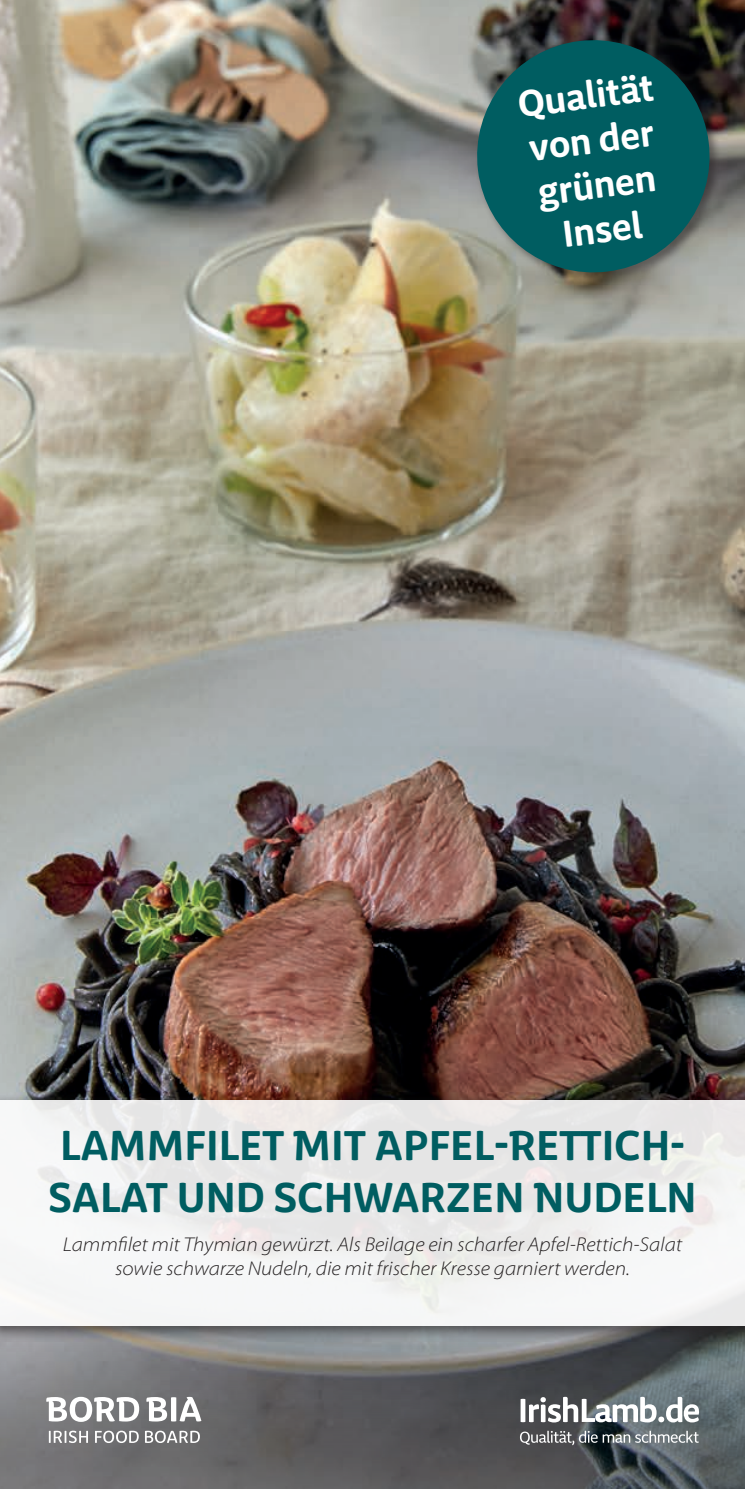
<style>
.page{position:relative;width:745px;height:1489px;background:#fff}
.page>*{position:absolute;margin:0;border:0;box-sizing:border-box;transform-origin:0 0}
.t1{font:700 42.5px/51px "Bord Bia Sans";color:#005d61}
.t2{font:700 37.5px/45px "Bord Bia Sans";color:#fff;text-align:center}
.t3{font:italic 300 semi-expanded 20px/24px "Myriad Pro";color:#231f20;text-align:center}
</style>
<div class="page">
<img style="left:0;top:0;width:744px;height:1093px">
<svg style="left:0;top:1342px;width:744px;height:146px"></svg>
<svg style="left:46px;top:1396px;width:93px;height:25px"></svg>
<svg style="left:146px;top:1396px;width:55px;height:25px"></svg>
<svg style="left:49px;top:1430px;width:39px;height:12px"></svg>
<svg style="left:95px;top:1430px;width:44px;height:12px"></svg>
<svg style="left:145px;top:1430px;width:55px;height:12px"></svg>
<svg style="left:519px;top:1430px;width:179px;height:14px"></svg>
<svg style="left:520px;top:1396px;width:179px;height:26px"></svg>
<div style="left:474px;top:38px;width:247px;height:247px;background:#231f20;opacity:.5"></div>
<svg style="left:470px;top:33px;width:246px;height:246px;fill:#005d61"></svg>
<div style="left:0;top:1093px;width:744px;height:249px;background:#231f20;opacity:.75"></div>
<div style="left:0;top:1100px;width:744px;height:225px;background:#f0efee"></div>
<h2 class="t2" style="left:515px;top:81px;width:138px;rotate:-7deg">Qualität von der grünen<br>Insel</h2>
<h1 class="t1" style="left:48px;top:1119px;width:649px">LAMMFILET MIT APFEL-RETTICH-<br>SALAT UND SCHWARZEN NUDELN</h1>
<p class="t3" style="left:63px;top:1232px;width:620px">Lammfilet mit Thymian gewürzt. Als Beilage ein scharfer Apfel-Rettich-Salat sowie schwarze Nudeln, die mit frischer Kresse garniert werden.</p>
</div>
